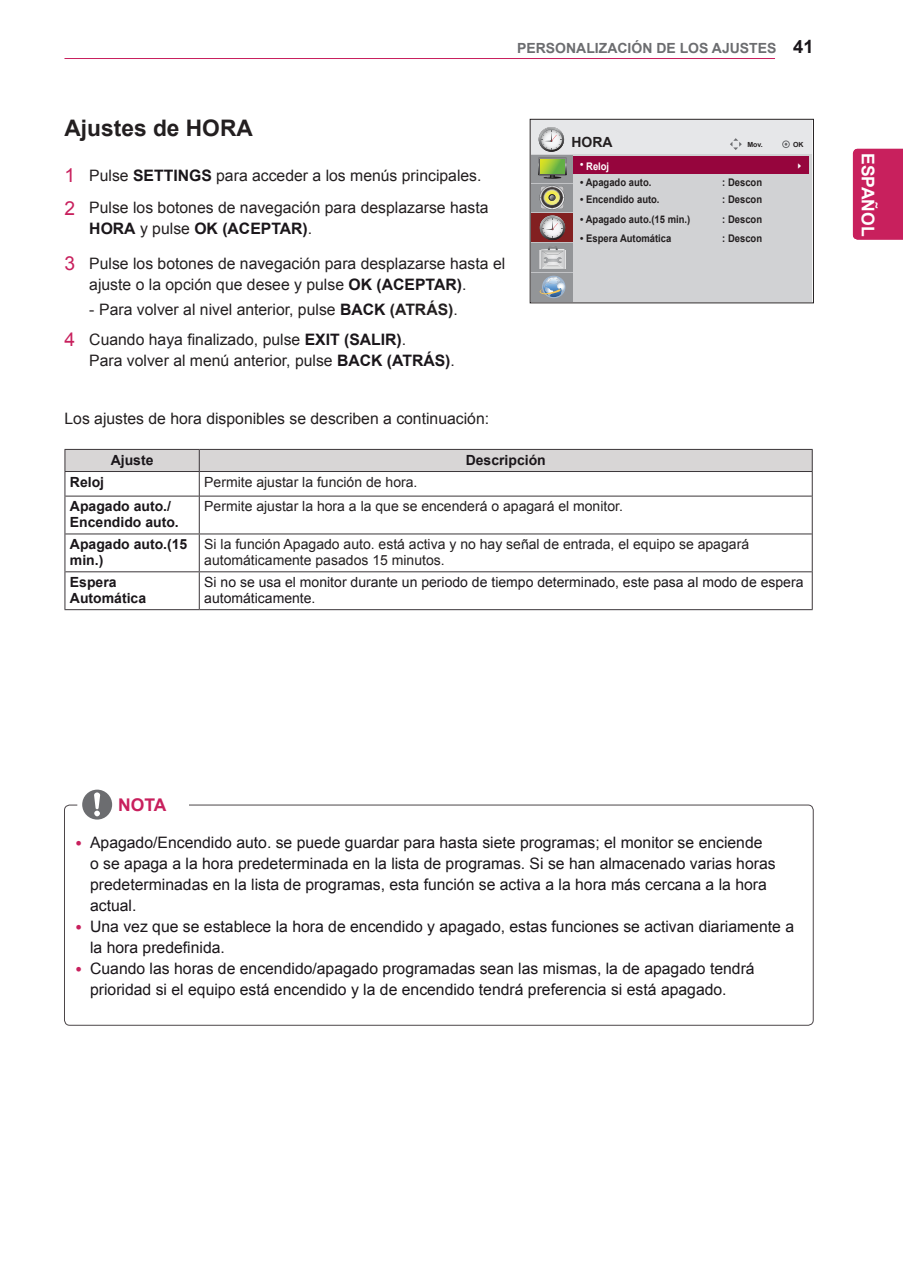
<style>
.page{position:relative;width:903px;height:1275px;background:#fff}
.page>*{position:absolute;margin:0;border:0;box-sizing:border-box;transform-origin:0 0}
.Title-2{font:700 22.75px "Arial";color:#231f20}
.t1{font:700 21px "Arial";color:#fff}
.t2{font:700 18.38px "Arial";color:#1a161a}
.t3{font:700 17.5px "Arial";color:#fff}
.Title-note{font:700 17.5px "Arial";color:#c8205d}
.Body-Bullet{font:15.75px/21px "Arial";color:#1a161a}
._1-Body{font:15.75px/21px "Arial";color:#231f20}
.Body{font:15.75px "Arial";color:#231f20}
._1-Body-3{font:15.75px "Arial";color:#231f20}
.Body-2{font:14px/15.8px "Arial";color:#231f20}
.Body-3{font:14px/15.8px "Arial";color:#1a161a}
.Body-4{font:700 14px/15.8px "Arial";color:#1a161a}
.t4{font:700 14px "Arial";color:#6c6d70}
.Body-Bold-Center{font:700 14px "Arial";color:#1a161a}
.body_main{font:700 14px "Arial";color:#231f20}
.OSD_source_menu_6pt{font:700 10.5px "Arial";color:#231f20;scale:.9 1}
.OSD_source_menu_6pt-2{font:700 10.5px "Arial";color:#fff;scale:.9 1}
.OSD_selete_white_6pt{font:10.5px "LG Display Eng";color:#fff}
.body_main-2{font:700 7px "Arial";color:#231f20}
.s1{font-size:19.25px;color:#c8205d}
.s2{font-weight:700;color:#1a161a}
.s3{font-weight:700}
</style>
<div class="page">
<hr style="left:64px;top:58px;width:711px;height:1px;background:#c8205d">
<div style="left:853px;top:149px;width:50px;height:91px;background:#c8205d"></div>
<hr style="left:65px;top:496px;width:134px;height:1px;background:#3b3639">
<hr style="left:200px;top:496px;width:612px;height:1px;background:#3b3639">
<svg style="left:64px;top:449px;width:749px;height:47px"></svg>
<hr style="left:64px;top:496px;width:1px;height:38px;background:#3b3639">
<hr style="left:199px;top:496px;width:1px;height:37px;background:#3b3639">
<hr style="left:812px;top:496px;width:1px;height:38px;background:#3b3639">
<hr style="left:64px;top:534px;width:1px;height:38px;background:#3b3639">
<hr style="left:199px;top:534px;width:1px;height:37px;background:#3b3639">
<hr style="left:812px;top:534px;width:1px;height:38px;background:#3b3639">
<hr style="left:64px;top:572px;width:1px;height:37px;background:#3b3639">
<hr style="left:199px;top:572px;width:1px;height:37px;background:#3b3639">
<hr style="left:812px;top:572px;width:1px;height:37px;background:#3b3639">
<hr style="left:65px;top:533px;width:134px;height:1px;background:#3b3639">
<hr style="left:199px;top:533px;width:613px;height:1px;background:#3b3639">
<hr style="left:64px;top:609px;width:135px;height:1px;background:#3b3639">
<hr style="left:65px;top:571px;width:134px;height:1px;background:#3b3639">
<hr style="left:199px;top:609px;width:614px;height:1px;background:#3b3639">
<hr style="left:199px;top:571px;width:613px;height:1px;background:#3b3639">
<div style="left:64px;top:805px;width:750px;height:221px;border:1px solid #4c4649;border-radius:5px"></div>
<div style="left:108px;top:794px;width:81px;height:23px;background:#fff"></div>
<div style="left:79px;top:790px;width:38px;height:30px;background:#fff"></div>
<svg style="left:82px;top:790px;width:30px;height:30px"></svg>
<div style="left:530px;top:119px;width:284px;height:184px;border:1px solid #231f20"></div>
<div style="left:531px;top:120px;width:281px;height:35px;background:#e6e7e9"></div>
<div style="left:531px;top:155px;width:281px;height:147px;background:#d1d2d4"></div>
<svg style="left:730px;top:138px;width:12px;height:12px"></svg>
<div style="left:782px;top:141px;width:7px;height:7px;border:1px solid #6c6d70;border-radius:50%"></div>
<div style="left:531px;top:155px;width:41px;height:146px;background:#939598"></div>
<div style="left:531px;top:213px;width:41px;height:30px;background:#822021"></div>
<hr style="left:531px;top:183px;width:41px;height:1px;background:#c2c3c6">
<hr style="left:531px;top:213px;width:41px;height:1px;background:#c2c3c6">
<hr style="left:531px;top:242px;width:41px;height:1px;background:#c2c3c6">
<hr style="left:531px;top:272px;width:41px;height:1px;background:#c2c3c6">
<svg style="left:538px;top:158px;width:29px;height:21px"></svg>
<svg style="left:540px;top:159px;width:25px;height:15px"></svg>
<svg style="left:540px;top:246px;width:26px;height:23px"></svg>
<div style="left:539px;top:185px;width:26px;height:25px;background:#838587;border-radius:12px"></div>
<svg style="left:540px;top:186px;width:24px;height:23px"></svg>
<svg style="left:540px;top:215px;width:25px;height:25px"></svg>
<svg style="left:540px;top:216px;width:25px;height:24px"></svg>
<svg style="left:542px;top:218px;width:21px;height:20px"></svg>
<svg style="left:543px;top:218px;width:19px;height:19px"></svg>
<svg style="left:539px;top:276px;width:27px;height:22px"></svg>
<svg style="left:539px;top:127px;width:25px;height:25px"></svg>
<div style="left:541px;top:129px;width:21px;height:21px;background:#909293;border-radius:50%"></div>
<svg style="left:541px;top:130px;width:21px;height:20px"></svg>
<svg style="left:542px;top:130px;width:19px;height:19px"></svg>
<div style="left:573px;top:157px;width:235px;height:17px;background:#96053d"></div>
<p class="t4" style="left:517px;top:39px;width:261px">PERSONALIZACIÓN DE LOS AJUSTES</p>
<p class="t2" style="left:793px;top:34px;width:22px">41</p>
<p class="Title-2" style="left:64px;top:112px;width:190px">Ajustes de HORA</p>
<p class="_1-Body" style="left:64px;top:165px;width:418px"><span class="s1">1</span> Pulse <span class="s2">SETTINGS</span> para acceder a los menús principales.</p>
<p class="_1-Body" style="left:89px;top:197px;width:401px;text-indent:-25px"><span class="s1">2</span> Pulse los botones de navegación para desplazarse hasta<br><span class="s2">HORA</span> y pulse <span class="s2">OK (ACEPTAR)</span>.</p>
<p class="_1-Body" style="left:89px;top:253px;width:417px;text-indent:-25px"><span class="s1">3</span> Pulse los botones de navegación para desplazarse hasta el ajuste o la opción que desee y pulse <span class="s2">OK (ACEPTAR)</span>.</p>
<p class="_1-Body-3" style="left:89px;top:299px;width:370px">- Para volver al nivel anterior, pulse <span class="s2">BACK</span> <span class="s3">(ATRÁS)</span>.</p>
<p class="_1-Body" style="left:89px;top:329px;width:367px;text-indent:-25px"><span class="s1">4</span> Cuando haya finalizado, pulse <span class="s2">EXIT (SALIR)</span>.<br>Para volver al menú anterior, pulse <span class="s2">BACK (ATRÁS)</span>.</p>
<p class="body_main" style="left:571px;top:133px;width:43px">HORA</p>
<p class="body_main-2" style="left:747px;top:140px;width:17px">Mov.</p>
<p class="body_main-2" style="left:793px;top:140px;width:12px">OK</p>
<p class="OSD_source_menu_6pt-2" style="left:580px;top:159px;width:34px">• Reloj</p>
<p class="OSD_selete_white_6pt" style="left:797px;top:158px;width:7px">ꔋ</p>
<p class="OSD_source_menu_6pt" style="left:580px;top:175px;width:81px">• Apagado auto.</p>
<p class="OSD_source_menu_6pt" style="left:722px;top:175px;width:46px">: Descon</p>
<p class="OSD_source_menu_6pt" style="left:580px;top:193px;width:90px">• Encendido auto.</p>
<p class="OSD_source_menu_6pt" style="left:722px;top:193px;width:46px">: Descon</p>
<p class="OSD_source_menu_6pt" style="left:580px;top:212px;width:124px">• Apagado auto.(15 min.)</p>
<p class="OSD_source_menu_6pt" style="left:722px;top:212px;width:46px">: Descon</p>
<p class="OSD_source_menu_6pt" style="left:580px;top:231px;width:103px">• Espera Automática</p>
<p class="OSD_source_menu_6pt" style="left:722px;top:231px;width:46px">: Descon</p>
<p class="Body" style="left:64px;top:408px;width:426px">Los ajustes de hora disponibles se describen a continuación:</p>
<p class="Body-Bold-Center" style="left:111px;top:450px;width:44px">Ajuste</p>
<p class="Body-Bold-Center" style="left:466px;top:450px;width:82px">Descripción</p>
<p class="Body-4" style="left:70px;top:474px;width:36px">Reloj</p>
<p class="Body-2" style="left:204px;top:474px;width:215px">Permite ajustar la función de hora.</p>
<p class="Body-4" style="left:70px;top:499px;width:110px">Apagado auto./<br>Encendido auto.</p>
<p class="Body-2" style="left:204px;top:499px;width:420px">Permite ajustar la hora a la que se encenderá o apagará el monitor.</p>
<p class="Body-4" style="left:70px;top:537px;width:119px">Apagado auto.(15 min.)</p>
<p class="Body-2" style="left:204px;top:536px;width:546px">Si la función Apagado auto. está activa y no hay señal de entrada, el equipo se apagará automáticamente pasados 15 minutos.</p>
<p class="Body-4" style="left:70px;top:575px;width:78px">Espera<br>Automática</p>
<p class="Body-3" style="left:204px;top:574px;width:601px">Si no se usa el monitor durante un periodo de tiempo determinado, este pasa al modo de espera automáticamente.</p>
<p class="t3" style="left:879px;top:153px;width:85px;rotate:90deg">ESPAÑOL</p>
<h2 class="t1" style="left:884px;top:172px;width:47px;rotate:90deg">ENG</h2>
<p class="Title-note" style="left:118px;top:793px;width:50px">NOTA</p>
<p class="Body-Bullet" style="left:90px;top:832px;width:687px">Apagado/Encendido auto. se puede guardar para hasta siete programas; el monitor se enciende<br>o se apaga a la hora predeterminada en la lista de programas. Si se han almacenado varias horas predeterminadas en la lista de programas, esta función se activa a la hora más cercana a la hora actual.</p>
<p class="Body-Bullet" style="left:90px;top:916px;width:705px">Una vez que se establece la hora de encendido y apagado, estas funciones se activan diariamente a la hora predefinida.</p>
<p class="Body-Bullet" style="left:90px;top:958px;width:666px">Cuando las horas de encendido/apagado programadas sean las mismas, la de apagado tendrá prioridad si el equipo está encendido y la de encendido tendrá preferencia si está apagado.</p>
</div>
